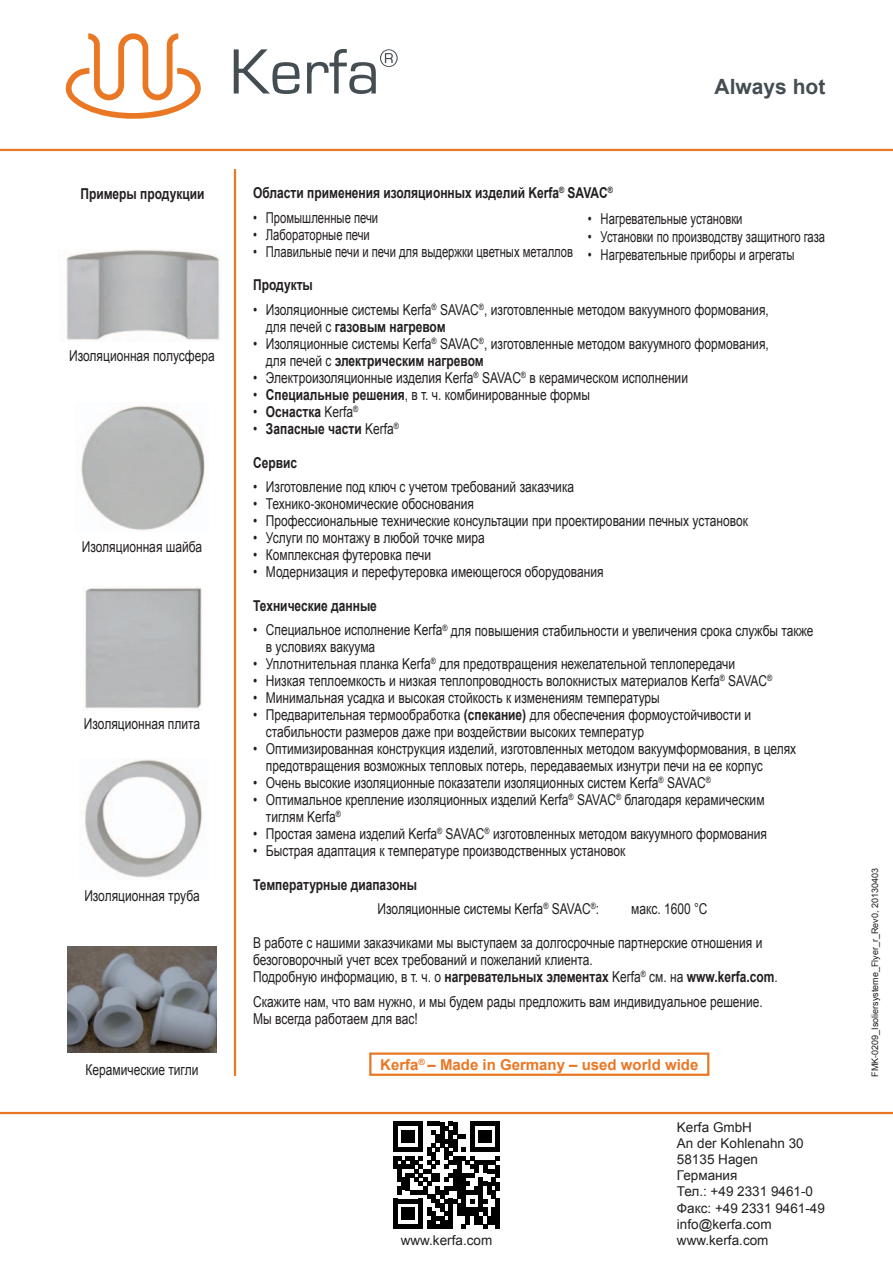
<style>
.page{position:relative;width:893px;height:1263px;background:#fff}
.page>*{position:absolute;margin:0;border:0;box-sizing:border-box;transform-origin:0 0}
.t1{font:700 21px "Arial";color:#444e52}
.t2{font:15px/17px "Arial";color:#231f20;scale:.8 1}
.t3{font:15px "Arial";color:#231f20;scale:.75 1}
.t4{font:700 15px "Arial";color:#231f20;scale:.8 1}
.t5{font:700 15px "Arial";color:#ea7724}
.t6{font:13.5px/16.2px "Arial";color:#231f20}
.t7{font:9px "Arial";color:#231f20}
.s1{font-weight:700}
.s2{font-weight:400}
</style>
<div class="page">
<hr style="left:234px;top:169px;width:2px;height:907px;background:#ea7724">
<hr style="left:0;top:149px;width:893px;height:2px;background:#ea7724">
<hr style="left:0;top:1112px;width:893px;height:2px;background:#ea7724">
<svg style="left:234px;top:49px;width:65px;height:45px"></svg>
<svg style="left:307px;top:49px;width:91px;height:45px"></svg>
<svg style="left:65px;top:33px;width:136px;height:86px"></svg>
<div style="left:369px;top:1052px;width:340px;height:24px;border:2px solid #ea7724"></div>
<hr style="left:393px;top:1122px;width:4px;height:30px;background:#000001">
<hr style="left:393px;top:1156px;width:4px;height:13px;background:#000001">
<hr style="left:393px;top:1199px;width:4px;height:30px;background:#000001">
<svg style="left:397px;top:1122px;width:103px;height:107px"></svg>
<hr style="left:496px;top:1199px;width:4px;height:30px;background:#000001">
<img style="left:66px;top:249px;width:154px;height:92px">
<img style="left:67px;top:946px;width:149px;height:106px">
<img style="left:84px;top:587px;width:118px;height:122px">
<img style="left:85px;top:759px;width:118px;height:119px">
<img style="left:80px;top:406px;width:125px;height:125px">
<p class="t4" style="left:80px;top:184px;width:157px">Примеры продукции</p>
<p class="t2" style="left:69px;top:347px;width:183px">Изоляционная полусфера</p>
<p class="t2" style="left:82px;top:538px;width:152px">Изоляционная шайба</p>
<p class="t2" style="left:84px;top:715px;width:147px">Изоляционная плита</p>
<p class="t2" style="left:84px;top:887px;width:146px">Изоляционная труба</p>
<p class="t2" style="left:86px;top:1062px;width:143px">Керамические тигли</p>
<h1 class="t1" style="left:714px;top:72px;width:112px">Always hot</h1>
<p class="t4" style="left:253px;top:183px;width:451px">Области применения изоляционных изделий Kerfa<sup>®</sup> SAVAC<sup>®</sup></p>
<p class="t3" style="left:253px;top:208px;width:168px">• Промышленные печи</p>
<p class="t3" style="left:253px;top:224px;width:157px">• Лабораторные печи</p>
<p class="t3" style="left:253px;top:241px;width:428px">• Плавильные печи и печи для выдержки цветных металлов</p>
<p class="t4" style="left:253px;top:275px;width:76px">Продукты</p>
<p class="t2" style="left:266px;top:301px;width:630px;text-indent:-13px">• Изоляционные системы Kerfa<sup>®</sup> SAVAC<sup>®</sup>, изготовленные методом вакуумного формования, для печей с <span class="s1">газовым нагревом</span></p>
<p class="t2" style="left:266px;top:335px;width:630px;text-indent:-13px">• Изоляционные системы Kerfa<sup>®</sup> SAVAC<sup>®</sup>, изготовленные методом вакуумного формования, для печей с <span class="s1">электрическим нагревом</span></p>
<p class="t2" style="left:253px;top:369px;width:545px">• Электроизоляционные изделия Kerfa<sup>®</sup> SAVAC<sup>®</sup> в керамическом исполнении</p>
<p class="t2" style="left:253px;top:386px;width:423px">• <span class="s1">Специальные решения</span>, в т. ч. комбинированные формы</p>
<p class="t4" style="left:253px;top:402px;width:133px"><span class="s2">•</span> Оснастка <span class="s2">Kerfa</span><sup>®</sup></p>
<p class="t4" style="left:253px;top:419px;width:184px"><span class="s2">•</span> Запасные части <span class="s2">Kerfa</span><sup>®</sup></p>
<p class="t4" style="left:253px;top:452px;width:57px">Сервис</p>
<p class="t2" style="left:253px;top:479px;width:403px">• Изготовление под ключ с учетом требований заказчика</p>
<p class="t2" style="left:253px;top:496px;width:277px">• Технико-экономические обоснования</p>
<p class="t2" style="left:253px;top:512px;width:620px">• Профессиональные технические консультации при проектировании печных установок</p>
<p class="t2" style="left:253px;top:529px;width:291px">• Услуги по монтажу в любой точке мира</p>
<p class="t2" style="left:253px;top:546px;width:224px">• Комплексная футеровка печи</p>
<p class="t2" style="left:253px;top:563px;width:440px">• Модернизация и перефутеровка имеющегося оборудования</p>
<p class="t4" style="left:253px;top:596px;width:156px">Технические данные</p>
<p class="t2" style="left:266px;top:622px;width:686px;text-indent:-13px">• Специальное исполнение Kerfa<sup>®</sup> для повышения стабильности и увеличения срока службы также в условиях вакуума</p>
<p class="t2" style="left:253px;top:656px;width:604px">• Уплотнительная планка Kerfa<sup>®</sup> для предотвращения нежелательной теплопередачи</p>
<p class="t2" style="left:253px;top:673px;width:650px">• Низкая теплоемкость и низкая теплопроводность волокнистых материалов Kerfa<sup>®</sup> SAVAC<sup>®</sup></p>
<p class="t2" style="left:253px;top:690px;width:510px">• Минимальная усадка и высокая стойкость к изменениям температуры</p>
<p class="t2" style="left:266px;top:707px;width:608px;text-indent:-13px">• Предварительная термообработка <span class="s1">(спекание)</span> для обеспечения формоустойчивости и стабильности размеров даже при воздействии высоких температур</p>
<p class="t2" style="left:266px;top:740px;width:664px;text-indent:-13px">• Оптимизированная конструкция изделий, изготовленных методом вакуумформования, в целях предотвращения возможных тепловых потерь, передаваемых изнутри печи на ее корпус</p>
<p class="t2" style="left:253px;top:774px;width:574px">• Очень высокие изоляционные показатели изоляционных систем Kerfa<sup>®</sup> SAVAC<sup>®</sup></p>
<p class="t2" style="left:266px;top:791px;width:625px;text-indent:-13px">• Оптимальное крепление изоляционных изделий Kerfa<sup>®</sup> SAVAC<sup>®</sup> благодаря керамическим тиглям Kerfa<sup>®</sup></p>
<p class="t2" style="left:253px;top:825px;width:644px">• Простая замена изделий Kerfa<sup>®</sup> SAVAC<sup>®</sup> изготовленных методом вакуумного формования</p>
<p class="t2" style="left:253px;top:842px;width:467px">• Быстрая адаптация к температуре производственных установок</p>
<p class="t2" style="left:378px;top:872px;width:278px;line-height:24.6px;text-indent:-124px"><span class="s1">Температурные диапазоны<br></span>Изоляционные системы Kerfa<sup>®</sup> SAVAC<sup>®</sup>:</p>
<p class="t3" style="left:588px;top:208px;width:208px">• Нагревательные установки</p>
<p class="t3" style="left:588px;top:226px;width:318px">• Установки по производству защитного газа</p>
<p class="t3" style="left:588px;top:244px;width:277px">• Нагревательные приборы и агрегаты</p>
<p class="t2" style="left:631px;top:901px;width:97px">макс. 1600 °C</p>
<p class="t2" style="left:253px;top:935px;width:657px">В работе с нашими заказчиками мы выступаем за долгосрочные партнерские отношения и безоговорочный учет всех требований и пожеланий клиента.<br>Подробную информацию, в т. ч. о <span class="s1">нагревательных элементах</span> Kerfa<sup>®</sup> см. на <span class="s1">www.kerfa.com</span>.</p>
<p class="t2" style="left:253px;top:993px;width:639px">Скажите нам, что вам нужно, и мы будем рады предложить вам индивидуальное решение.<br>Мы всегда работаем для вас!</p>
<p class="t5" style="left:380px;top:1054px;width:320px">Kerfa<sup>®</sup> – Made in Germany – used world wide</p>
<p class="t6" style="left:401px;top:1232px;width:93px">www.kerfa.com</p>
<p class="t6" style="left:677px;top:1119px;width:149px">Kerfa GmbH<br>An der Kohlenahn 30<br>58135 Hagen<br>Германия<br>Тел.: +49 2331 9461-0<br>Факс: +49 2331 9461-49 info@kerfa.com www.kerfa.com</p>
<p class="t7" style="left:869px;top:1076px;width:210px;rotate:-90deg">FMK-0209_Isoliersysteme_Flyer_r_Rev0, 20130403</p>
</div>
